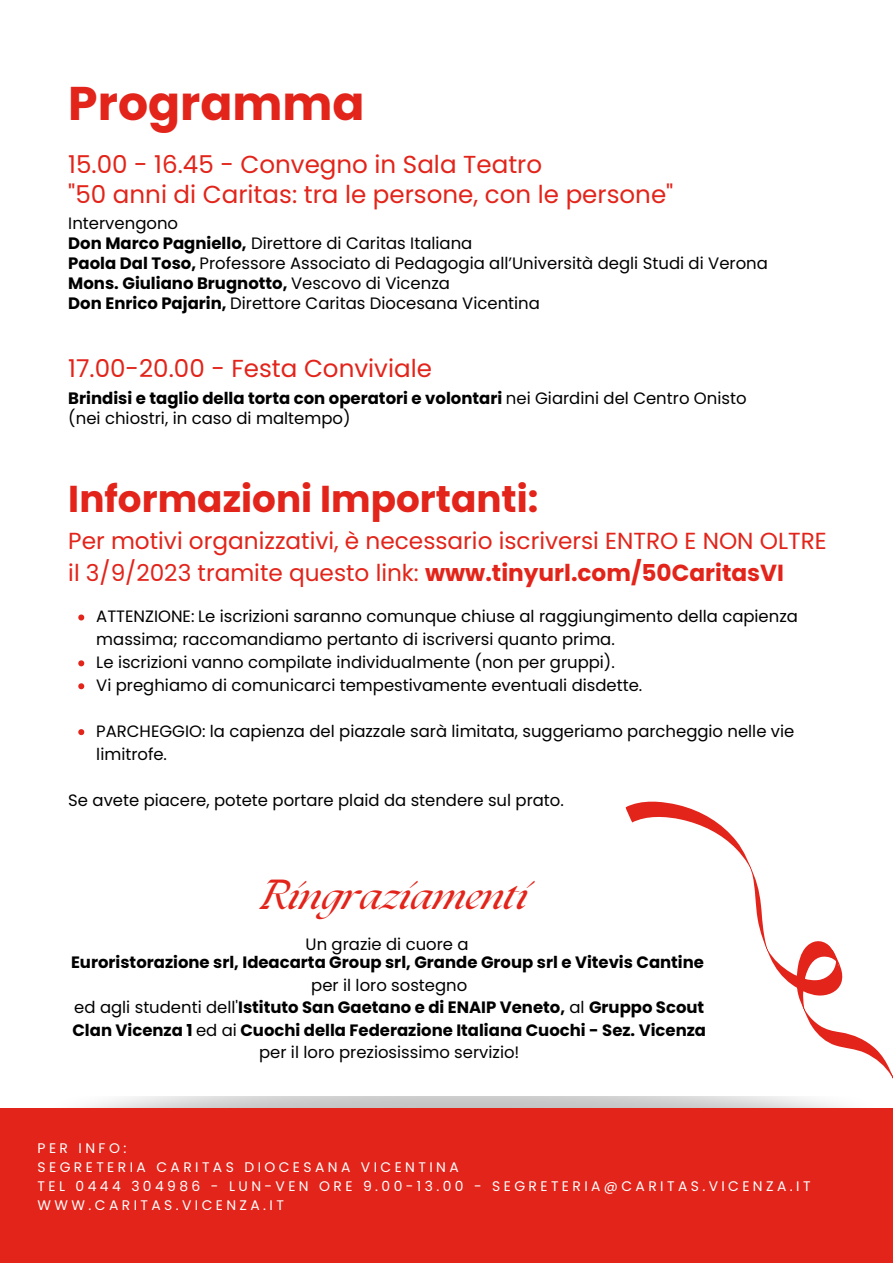
<style>
.page{position:relative;width:893px;height:1264px;background:#fff}
.page>*{position:absolute;margin:0;border:0;box-sizing:border-box;transform-origin:0 0}
.t1{font:700 47.25px "Poppins";color:#e2241a}
.t2{font:700 37.35px "Poppins";color:#e2241a}
.t3{font:italic 700 36.75px "The Seasons";color:#e2241a}
.t4{font:24.6px "Poppins";color:#e2241a}
.t5{font:23.25px/32px "Poppins";color:#e2241a}
.t6{font:16.5px/23px "Poppins";color:#000}
.t7{font:700 16.5px/22.5px "Poppins";color:#000;text-align:center}
.t8{font:13.95px "Poppins";letter-spacing:.245em;color:#fff}
.s1{font-weight:700}
.s2{font-weight:400}
</style>
<div class="page">
<svg style="left:78px;top:614px;width:6px;height:6px"></svg>
<svg style="left:78px;top:660px;width:6px;height:6px"></svg>
<svg style="left:78px;top:683px;width:6px;height:6px"></svg>
<svg style="left:78px;top:729px;width:6px;height:6px"></svg>
<div style="left:0;top:1108px;width:892px;height:154px;background:#e2241a"></div>
<svg style="left:622px;top:801px;width:270px;height:307px"></svg>
<p class="t1" style="left:68px;top:70px;width:298px">Programma</p>
<p class="t4" style="left:68px;top:147px;width:475px">15.00 - 16.45 - Convegno in Sala Teatro</p>
<p class="t4" style="left:68px;top:177px;width:606px">"50 anni di Caritas: tra le persone, con le persone"</p>
<p class="t6" style="left:68px;top:212px;width:111px">Intervengono</p>
<p class="t6" style="left:68px;top:232px;width:405px"><span class="s1">Don Marco Pagniello,</span> Direttore di Caritas Italiana</p>
<p class="t6" style="left:68px;top:252px;width:701px"><span class="s1">Paola Dal Toso,</span> Professore Associato di Pedagogia all’Università degli Studi di Verona</p>
<p class="t7" style="left:68px;top:272px;width:383px">Mons. Giuliano Brugnotto, <span class="s2">Vescovo di Vicenza</span></p>
<p class="t6" style="left:68px;top:292px;width:473px"><span class="s1">Don Enrico Pajarin,</span> Direttore Caritas Diocesana Vicentina</p>
<p class="t4" style="left:68px;top:351px;width:365px">17.00-20.00 - Festa Conviviale</p>
<p class="t7" style="left:68px;top:386px;width:679px">Brindisi e taglio della torta con operatori e volontari <span class="s2">nei Giardini del Centro Onisto</span></p>
<p class="t6" style="left:68px;top:406px;width:284px">(nei chiostri, in caso di maltempo)</p>
<p class="t2" style="left:68px;top:472px;width:471px">Informazioni Importanti:</p>
<p class="t5" style="left:68px;top:524px;width:759px">Per motivi organizzativi, è necessario iscriversi ENTRO E NON OLTRE il 3/9/2023 tramite questo link: <span class="s1">www.tinyurl.com/50CaritasVI</span></p>
<p class="t6" style="left:96px;top:605px;width:703px">ATTENZIONE: Le iscrizioni saranno comunque chiuse al raggiungimento della capienza massima; raccomandiamo pertanto di iscriversi quanto prima.</p>
<p class="t6" style="left:96px;top:651px;width:520px">Le iscrizioni vanno compilate individualmente (non per gruppi).</p>
<p class="t6" style="left:96px;top:674px;width:547px">Vi preghiamo di comunicarci tempestivamente eventuali disdette.</p>
<p class="t6" style="left:96px;top:720px;width:699px">PARCHEGGIO: la capienza del piazzale sarà limitata, suggeriamo parcheggio nelle vie limitrofe.</p>
<p class="t6" style="left:68px;top:788px;width:497px">Se avete piacere, potete portare plaid da stendere sul prato.</p>
<p class="t3" style="left:260px;top:879px;width:269px">Ringraziamenti</p>
<p class="t6" style="left:305px;top:933px;width:164px">Un grazie di cuore a</p>
<p class="t7" style="left:71px;top:951px;width:634px">Euroristorazione srl, Ideacarta Group srl, Grande Group srl e Vitevis Cantine</p>
<p class="t6" style="left:311px;top:973px;width:157px">per il loro sostegno</p>
<p class="t7" style="left:72px;top:996px;width:635px"><span class="s2">ed agli studenti dell'</span>Istituto San Gaetano e di ENAIP Veneto, <span class="s2">al</span> Gruppo Scout<br>Clan Vicenza 1 <span class="s2">ed ai</span> Cuochi della Federazione Italiana Cuochi - Sez. Vicenza <span class="s2">per il loro preziosissimo servizio!</span></p>
<p class="t8" style="left:38px;top:1138px;width:90px">PER INFO:</p>
<p class="t8" style="left:38px;top:1157px;width:422px">SEGRETERIA CARITAS DIOCESANA VICENTINA</p>
<p class="t8" style="left:38px;top:1176px;width:774px">TEL 0444 304986 - LUN-VEN ORE 9.00-13.00 - SEGRETERIA@CARITAS.VICENZA.IT</p>
<p class="t8" style="left:38px;top:1195px;width:248px">WWW.CARITAS.VICENZA.IT</p>
</div>
